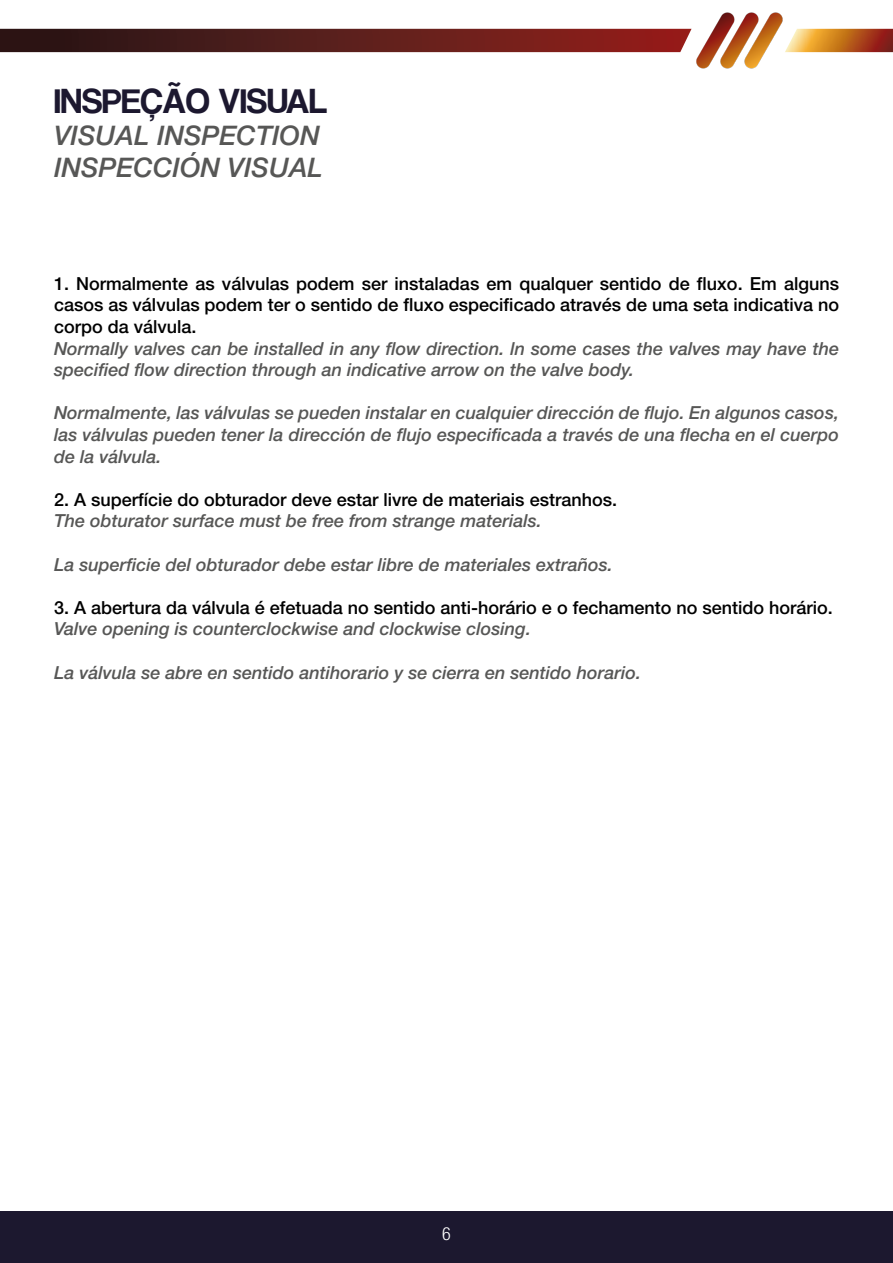
<style>
.page{position:relative;width:893px;height:1263px;background:#fff}
.page>*{position:absolute;margin:0;border:0;box-sizing:border-box;transform-origin:0 0}
.t1{font:36px "Coolvetica Rg";color:#1c182f}
.t2{font:27px/32.4px "Helvetica Neue LT 66 Md It";color:#575756}
.t3{font:18px/21.6px "Helvetica Neue LT 66 Md It";color:#575756}
.t4{font:18px/21.6px "Helvetica Neue LT 65 Md";color:#000;text-align:justify}
.t5{font:18px "Helvetica Neue LT 47 Lt Cn";color:#fff}
</style>
<div class="page">
<svg style="left:785px;top:29px;width:108px;height:23px;background:#c77a3b"></svg>
<img style="left:696px;top:13px;width:87px;height:55px">
<svg style="left:0;top:29px;width:691px;height:23px;background:#5d1d1b"></svg>
<div style="left:0;top:1212px;width:893px;height:51px;background:#1c182f"></div>
<h1 class="t1" style="left:54px;top:79px;width:275px">INSPEÇÃO VISUAL</h1>
<h2 class="t2" style="left:54px;top:119px;width:271px">VISUAL INSPECTION<br>INSPECCIÓN VISUAL</h2>
<p class="t4" style="left:54px;top:272px;width:786px">1. Normalmente as válvulas podem ser instaladas em qualquer sentido de fluxo. Em alguns casos as válvulas podem ter o sentido de fluxo especificado através de uma seta indicativa no corpo da válvula.</p>
<p class="t3" style="left:54px;top:337px;width:786px">Normally valves can be installed in any flow direction. ln some cases the valves may have the specified flow direction through an indicative arrow on the valve body.</p>
<p class="t3" style="left:54px;top:402px;width:786px;text-align:justify">Normalmente, las válvulas se pueden instalar en cualquier dirección de flujo. En algunos casos, las válvulas pueden tener la dirección de flujo especificada a través de una flecha en el cuerpo de la válvula.</p>
<p class="t4" style="left:54px;top:488px;width:564px">2. A superfície do obturador deve estar livre de materiais estranhos.</p>
<p class="t3" style="left:54px;top:510px;width:489px">The obturator surface must be free from strange materials.</p>
<p class="t3" style="left:54px;top:553px;width:560px">La superficie del obturador debe estar libre de materiales extraños.</p>
<p class="t4" style="left:54px;top:596px;width:780px">3. A abertura da válvula é efetuada no sentido anti-horário e o fechamento no sentido horário.</p>
<p class="t3" style="left:54px;top:618px;width:478px">Valve opening is counterclockwise and clockwise closing.</p>
<p class="t3" style="left:54px;top:661px;width:589px">La válvula se abre en sentido antihorario y se cierra en sentido horario.</p>
<p class="t5" style="left:442px;top:1223px;width:10px">6</p>
</div>
